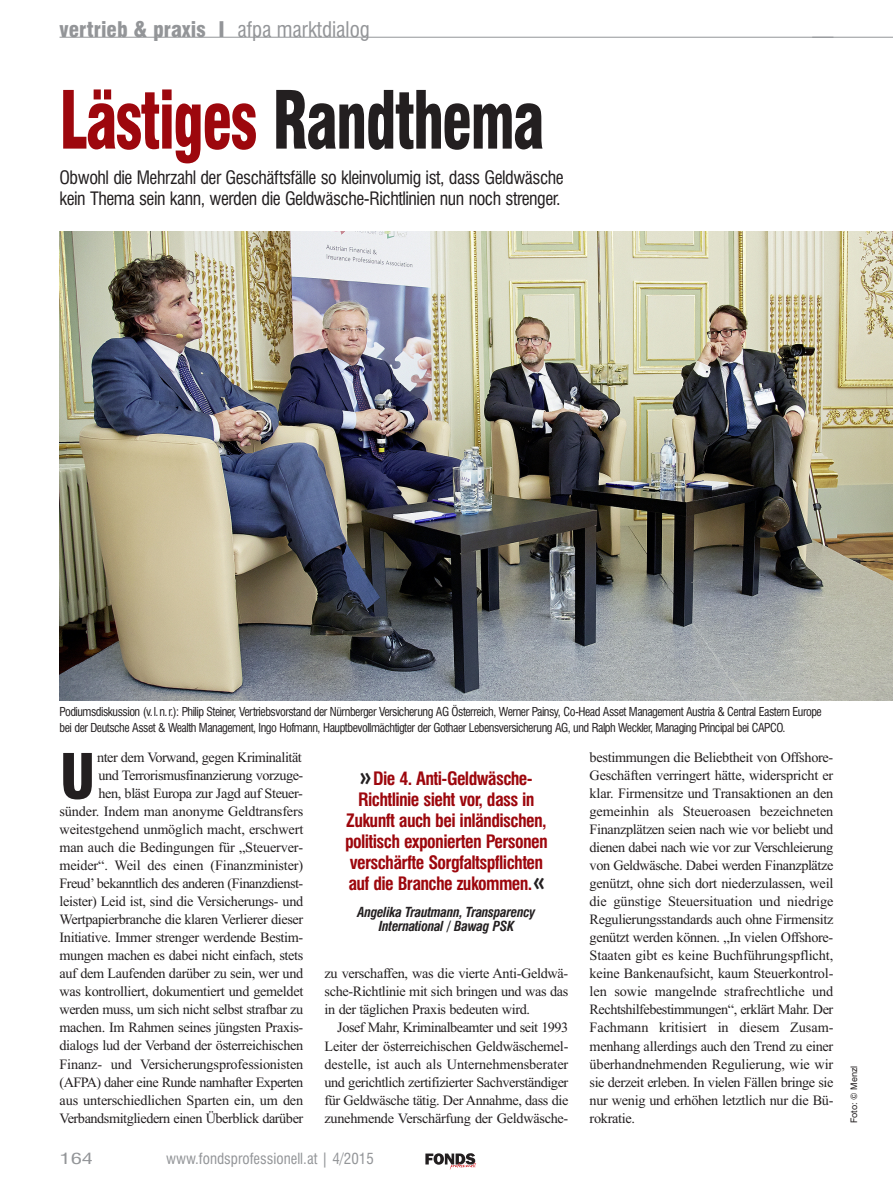
<style>
.page{position:relative;width:893px;height:1191px;background:#fff}
.page>*{position:absolute;margin:0;border:0;box-sizing:border-box;transform-origin:0 0}
.t1{font:900 condensed 78px "Swiss 721 BT";letter-spacing:-.025em;color:#231f20;scale:.77 1}
.t2{font:900 condensed 60.45px "Swiss 721 BT";color:#231f20}
.t3{font:900 condensed 21px "Swiss 721 BT";color:#939598}
.t4{font:700 condensed 18px/21px "Swiss 721 BT";letter-spacing:-.035em;color:#9d070d;text-align:center}
.t5{font:condensed 18px/21.6px "Swiss 721 BT";letter-spacing:-.025em;color:#231f20}
.t6{font:condensed 15px "Swiss 721 BT";color:#939598}
.t7{font:condensed 15px "Swiss 721 BT";color:#939598;scale:1.5 1}
.t8{font:14.25px/18px "Times New Roman";letter-spacing:-.025em;color:#231f20;text-align:justify}
.t9{font:italic 700 condensed 13.5px/13.5px "Swiss 721 BT";letter-spacing:-.025em;color:#231f20;text-align:center}
.t10{font:condensed 12px/15.8px "Swiss 721 BT";letter-spacing:-.04em;color:#231f20}
.t11{font:9px "Swiss 721 BT";color:#231f20}
.s1{font-weight:400}
.s2{color:#9d070d}
.s3{font-family:"Futura BT";font-size:27px;color:#231f20}
</style>
<div class="page">
<hr style="left:812px;top:37px;width:81px;height:1px;background:#939598">
<svg style="left:425px;top:1153px;width:51px;height:16px"></svg>
<hr style="left:60px;top:37px;width:773px;height:1px;background:#939598">
<img style="left:60px;top:231px;width:833px;height:469px">
<h3 class="t3" style="left:60px;top:18px;width:312px">vertrieb &amp; praxis I <span class="s1">afpa marktdialog</span></h3>
<h1 class="t1" style="left:60px;top:76px;width:631px"><span class="s2">Lästiges</span> Randthema</h1>
<p class="t5" style="left:60px;top:167px;width:506px">Obwohl die Mehrzahl der Geschäftsfälle so kleinvolumig ist, dass Geldwäsche kein Thema sein kann, werden die Geldwäsche-Richtlinien nun noch strenger.</p>
<p class="t10" style="left:60px;top:704px;width:764px">Podiumsdiskussion (v.l.n.r.): Philip Steiner, Vertriebsvorstand der Nürnberger Versicherung AG Österreich, Werner Painsy, Co-Head Asset Management Austria &amp; Central Eastern Europe bei der Deutsche Asset &amp; Wealth Management, Ingo Hofmann, Hauptbevollmächtigter der Gothaer Lebensversicherung AG, und Ralph Weckler, Managing Principal bei CAPCO.</p>
<p class="t4" style="left:345px;top:768px;width:204px"><span class="s3">»</span>Die 4. Anti-Geldwäsche-<br>Richtlinie sieht vor, dass in<br>Zukunft auch bei inländischen, politisch exponierten Personen verschärfte Sorgfaltspflichten auf die Branche zukommen.<span class="s3">«</span></p>
<p class="t9" style="left:358px;top:905px;width:179px">Angelika Trautmann, Transparency<br>International / Bawag PSK</p>
<p class="t8" style="left:59px;top:748px;width:245px;text-align:right">nter dem Vorwand, gegen Kriminalität<br>und Terrorismusfinanzierung vorzuge-<br>hen, bläst Europa zur Jagd auf Steuer&shy;sünder. Indem man anonyme Geldtransfers weitestgehend unmöglich macht, erschwert man auch die Bedingungen für „Steuerver&shy;meider“. Weil des einen (Finanzminister)<br>Freud’ bekanntlich des anderen (Finanzdienst&shy;leister) Leid ist, sind die Versicherungs- und Wertpapierbranche die klaren Verlierer dieser Initiative. Immer strenger werdende Bestim&shy;mungen machen es dabei nicht einfach, stets auf dem Laufenden darüber zu sein, wer und was kontrolliert, dokumentiert und gemeldet werden muss, um sich nicht selbst strafbar zu machen. Im Rahmen seines jüngsten Praxis&shy;dialogs lud der Verband der österreichischen Finanz- und Versicherungsprofessionisten (AFPA) daher eine Runde namhafter Experten aus unterschiedlichen Sparten ein, um den Verbandsmitgliedern einen Überblick darüber</p>
<p class="t8" style="left:590px;top:748px;width:245px">bestimmungen die Beliebtheit von Offshore-Geschäften verringert hätte, widerspricht er klar. Firmensitze und Transaktionen an den gemeinhin als Steueroasen bezeichneten Finanzplätzen seien nach wie vor beliebt und dienen dabei nach wie vor zur Verschleierung von Geldwäsche. Dabei werden Finanzplätze genützt, ohne sich dort niederzulassen, weil die günstige Steuersituation und niedrige Regulierungsstandards auch ohne Firmensitz genützt werden können. „In vielen Offshore-Staaten gibt es keine Buchführungspflicht, keine Bankenaufsicht, kaum Steuerkontrol&shy;len sowie mangelnde strafrechtliche und Rechtshilfebestimmungen“, erklärt Mahr. Der Fachmann kritisiert in diesem Zusam&shy;menhang allerdings auch den Trend zu einer überhandnehmenden Regulierung, wie wir sie derzeit erleben. In vielen Fällen bringe sie nur wenig und erhöhen letztlich nur die Bü&shy;rokratie.</p>
<h2 class="t2" style="left:60px;top:742px;width:37px">U</h2>
<p class="t8" style="left:325px;top:964px;width:245px">zu verschaffen, was die vierte Anti-Geldwä&shy;sche-Richtlinie mit sich bringen und was das in der täglichen Praxis bedeuten wird.</p>
<p class="t8" style="left:325px;top:1018px;width:245px;text-indent:13px">Josef Mahr, Kriminalbeamter und seit 1993<br>Leiter der österreichischen Geldwäschemel&shy;destelle, ist auch als Unternehmensberater und gerichtlich zertifizierter Sachverständiger für Geldwäsche tätig. Der Annahme, dass die zunehmende Verschärfung der Geldwäsche-</p>
<p class="t7" style="left:60px;top:1149px;width:24px">164</p>
<p class="t6" style="left:166px;top:1150px;width:209px">www.fondsprofessionell.at | 4/2015</p>
<p class="t11" style="left:849px;top:1123px;width:59px;rotate:-90deg">Foto: © Menzl</p>
</div>
